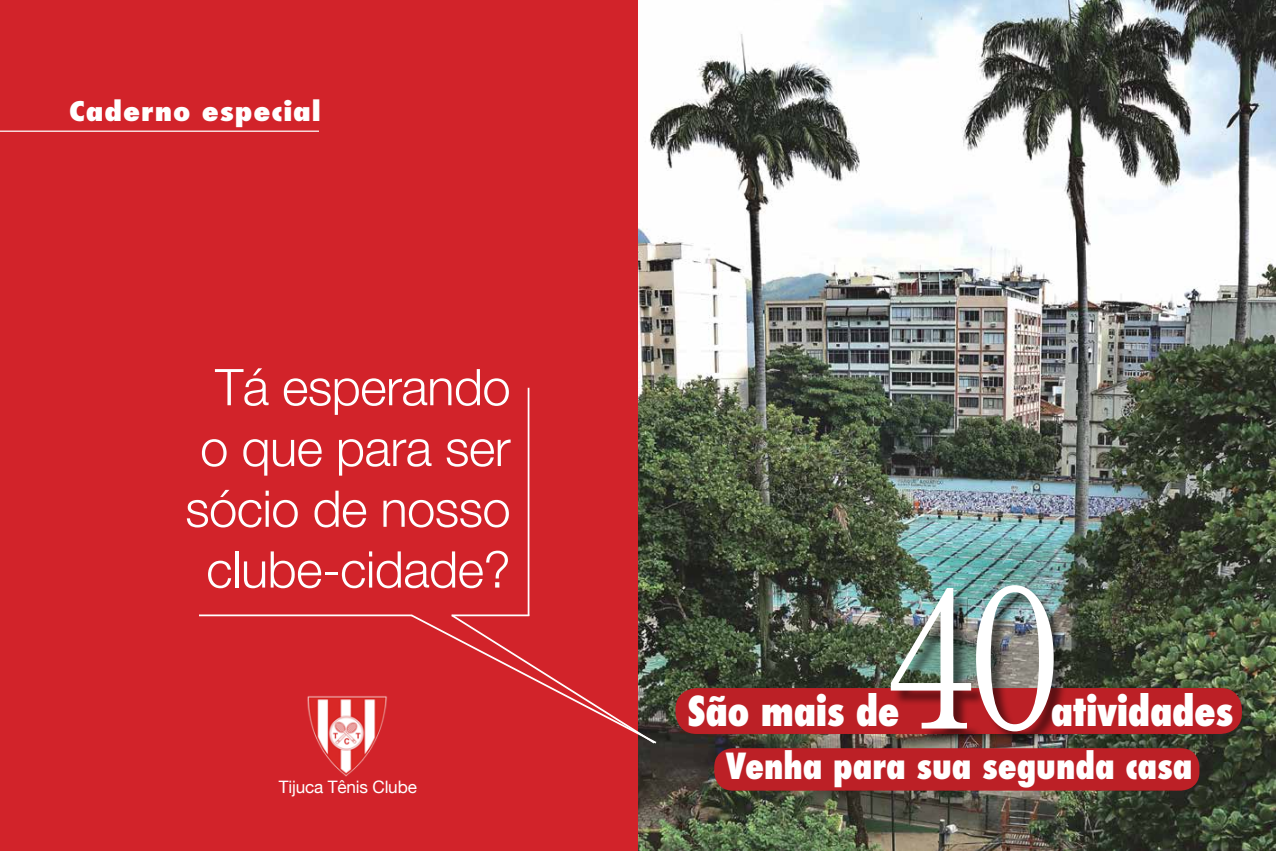
<style>
.page{position:relative;width:1276px;height:851px;background:#fff}
.page>*{position:absolute;margin:0;border:0;box-sizing:border-box;transform-origin:0 0}
.t1{font:300 205px "Century IT Cby BT";color:#fff;scale:.85 1}
.t2{font:300 50.62px/60.8px "Helvetica Neue";letter-spacing:-.01em;color:#fff;text-align:center}
.t3{font:800 condensed 40px "Futura";letter-spacing:-.01em;color:#fff}
.t4{font:800 condensed 35px "Futura";color:#fff}
.t5{font:800 condensed 26.25px "Futura";letter-spacing:.03em;color:#fff;scale:1.2 1}
.t6{font:17.12px "Helvetica Neue";letter-spacing:-.01em;color:#fff}
</style>
<div class="page">
<div style="left:0;top:0;width:1276px;height:850px;background:#d2232a"></div>
<img style="left:638px;top:0;width:638px;height:850px">
<hr style="left:0;top:130px;width:319px;height:2px;background:#fff">
<div style="left:675px;top:688px;width:567px;height:45px;background:#bc2026;border-radius:21px"></div>
<div style="left:893px;top:587px;width:176px;height:159px;background:#000;opacity:.5"></div>
<div style="left:714px;top:748px;width:485px;height:42px;background:#bc2026;border-radius:19px"></div>
<img style="left:307px;top:696px;width:80px;height:81px">
<hr style="left:528px;top:387px;width:1px;height:228px;background:#fff">
<hr style="left:199px;top:614px;width:213px;height:2px;background:#fff">
<svg style="left:409px;top:613px;width:249px;height:132px"></svg>
<p class="t5" style="left:69px;top:93px;width:211px">Caderno especial</p>
<p class="t2" style="left:185px;top:353px;width:327px">Tá esperando o que para ser sócio de nosso clube-cidade?</p>
<p class="t6" style="left:279px;top:774px;width:140px">Tijuca Tênis Clube</p>
<h1 class="t1" style="left:885px;top:532px;width:209px">40</h1>
<p class="t3" style="left:687px;top:684px;width:214px">São mais de</p>
<p class="t3" style="left:1050px;top:684px;width:184px">atividades</p>
<p class="t4" style="left:726px;top:742px;width:468px">Venha para sua segunda casa</p>
</div>
